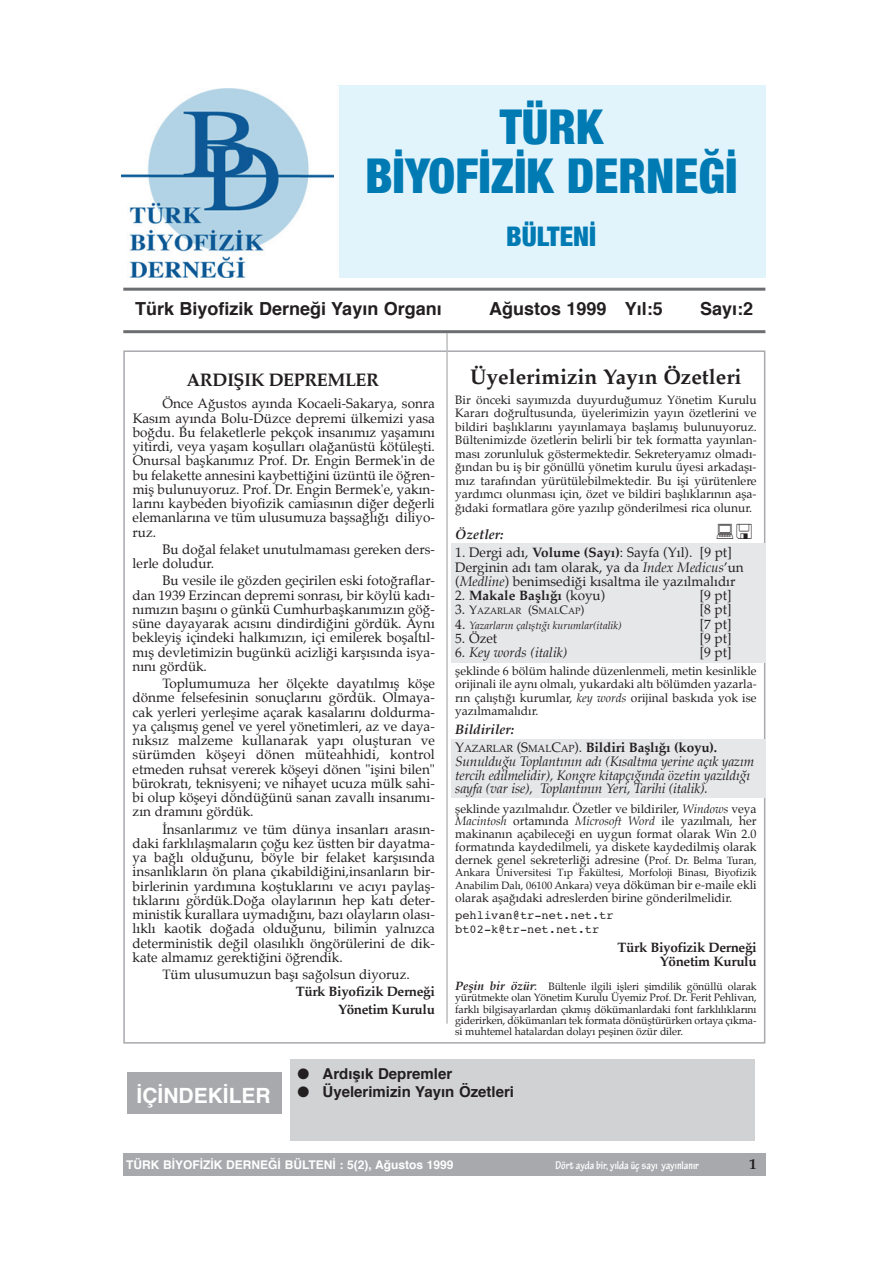
<style>
.page{position:relative;width:893px;height:1263px;background:#fff}
.page>*{position:absolute;margin:0;border:0;box-sizing:border-box;transform-origin:0 0}
.t1{font:900 condensed 48px/49.5px "Helvetica Neue";color:#007ab3;text-align:center}
.t2{font:900 condensed 27px "Helvetica Neue";color:#007ab3}
.t3{font:700 21px "Palatino";color:#231f20}
.t4{font:700 21px "Helvetica";color:#fff}
.t5{font:700 18px "Helvetica";color:#231f20}
.t6{font:700 18px "Palatino";letter-spacing:-.025em;color:#231f20}
.t7{font:700 15px "Helvetica";color:#231f20}
.t8{font:700 15px "Palatino";color:#231f20}
.t9{font:13.5px/14.2px "Palatino";color:#231f20;text-align:justify}
.t10{font:italic 13.5px/13.8px "Palatino";letter-spacing:-.01em;color:#231f20}
.t11{font:700 13.5px/18px "Palatino";letter-spacing:-.025em;color:#231f20;text-align:right}
.t12{font:700 13.5px "Palatino";color:#231f20}
.t13{font:italic 700 13.5px "Palatino";color:#231f20}
.t14{font:12px/13.5px "Palatino";color:#231f20;text-align:justify}
.t15{font:700 12px "Helvetica";color:#fff}
.t16{font:12px/14.2px "Courier";color:#231f20}
.t17{font:700 condensed 12px "Tekton Pro";color:#fff}
.t18{font:10.5px/11.2px "Palatino";color:#231f20}
.t19{font:italic 10.5px "Palatino";color:#231f20}
.t20{font:9px "Palatino";color:#231f20}
.s1{font-weight:700}
.s2{font-style:italic}
.s3{font-weight:400}
.s4{font-size:13.5px}
.s5{font-size:12px}
.s6{font-style:normal;font-size:13.5px}
.s7{font-style:normal}
.s8{font-weight:400;font-size:10.2px}
.s9{font-size:10.5px}
.s10{font-weight:700;font-style:italic;font-size:12px}
</style>
<div class="page">
<div style="left:451px;top:739px;width:314px;height:58px;background:#e6e7e9"></div>
<div style="left:451px;top:544px;width:314px;height:119px;background:#e6e7e9"></div>
<hr style="left:446px;top:333px;width:2px;height:691px;background:#bcbdc0">
<hr style="left:123px;top:288px;width:642px;height:3px;background:#6c6d70">
<hr style="left:123px;top:330px;width:642px;height:3px;background:#6c6d70">
<div style="left:337px;top:85px;width:428px;height:193px;background:#e1f4fc"></div>
<div style="left:123px;top:1153px;width:642px;height:22px;background:#a8a9ad"></div>
<div style="left:290px;top:1059px;width:465px;height:81px;background:#d1d2d4"></div>
<div style="left:128px;top:1072px;width:154px;height:42px;background:#a8a9ad"></div>
<div style="left:128px;top:86px;width:211px;height:198px;background:#fff"></div>
<img style="left:121px;top:88px;width:213px;height:190px">
<h1 class="t1" style="left:365px;top:99px;width:374px">TÜRK<br>BİYOFİZİK DERNEĞİ</h1>
<h2 class="t2" style="left:506px;top:214px;width:91px">BÜLTENİ</h2>
<h3 class="t5" style="left:135px;top:294px;width:308px">Türk Biyofizik Derneği Yayın Organı</h3>
<h3 class="t5" style="left:489px;top:294px;width:175px">Ağustos 1999 Yıl:5</h3>
<h3 class="t5" style="left:700px;top:294px;width:55px">Sayı:2</h3>
<h3 class="t6" style="left:186px;top:364px;width:194px">ARDIŞIK DEPREMLER</h3>
<p class="t9" style="left:133px;top:396px;width:304px;text-indent:30px">Önce Ağustos ayında Kocaeli-Sakarya, sonra Kasım ayında Bolu-Düzce depremi ülkemizi yasa boğdu. Bu felaketlerle pekçok insanımız yaşamını yitirdi, veya yaşam koşulları olağanüstü kötüleşti.<br>Onursal başkanımız Prof. Dr. Engin Bermek'in de bu felakette annesini kaybettiğini üzüntü ile öğren&shy;miş bulunuyoruz. Prof. Dr. Engin Bermek'e, yakın&shy;larını kaybeden biyofizik camiasının diğer değerli elemanlarına ve tüm ulusumuza başsağlığı diliyo&shy;ruz.</p>
<p class="t9" style="left:133px;top:542px;width:304px;text-indent:30px">Bu doğal felaket unutulmaması gereken ders&shy;lerle doludur.</p>
<p class="t9" style="left:133px;top:573px;width:304px;text-indent:30px">Bu vesile ile gözden geçirilen eski fotoğraflar&shy;dan 1939 Erzincan depremi sonrası, bir köylü kadı&shy;nımızın başını o günkü Cumhurbaşkanımızın göğ&shy;süne dayayarak acısını dindirdiğini gördük. Aynı bekleyiş içindeki halkımızın, içi emilerek boşaltıl&shy;mış devletimizin bugünkü acizliği karşısında isya&shy;nını gördük.</p>
<p class="t9" style="left:133px;top:676px;width:304px;text-indent:30px">Toplumumuza her ölçekte dayatılmış köşe dönme felsefesinin sonuçlarını gördük. Olmaya&shy;cak yerleri yerleşime açarak kasalarını doldurma&shy;ya çalışmış genel ve yerel yönetimleri, az ve daya&shy;nıksız malzeme kullanarak yapı oluşturan ve sürümden köşeyi dönen müteahhidi, kontrol etmeden ruhsat vererek köşeyi dönen "işini bilen" bürokratı, teknisyeni; ve nihayet ucuza mülk sahi&shy;bi olup köşeyi döndüğünü sanan zavallı insanımı&shy;zın dramını gördük.</p>
<p class="t9" style="left:133px;top:822px;width:304px;text-indent:30px">İnsanlarımız ve tüm dünya insanları arasın&shy;daki farklılaşmaların çoğu kez üstten bir dayatma&shy;ya bağlı olduğunu, böyle bir felaket karşısında insanlıkların ön plana çıkabildiğini,insanların bir&shy;birlerinin yardımına koştuklarını ve acıyı paylaş&shy;tıklarını gördük.Doğa olaylarının hep katı deter&shy;ministik kurallara uymadığını, bazı olayların olası&shy;lıklı kaotik doğada olduğunu, bilimin yalnızca deterministik değil olasılıklı öngörülerini de dik&shy;kate almamız gerektiğini öğrendik.</p>
<p class="t9" style="left:162px;top:967px;width:249px">Tüm ulusumuzun başı sağolsun diyoruz.</p>
<p class="t11" style="left:296px;top:983px;width:141px;line-height:17.2px">Türk Biyofizik Derneği<br>Yönetim Kurulu</p>
<h3 class="t3" style="left:470px;top:359px;width:273px">Üyelerimizin Yayın Özetleri</h3>
<p class="t14" style="left:455px;top:393px;width:303px">Bir önceki sayımızda duyurduğumuz Yönetim Kurulu Kararı doğrultusunda, üyelerimizin yayın özetlerini ve bildiri başlıklarını yayınlamaya başlamış bulunuyoruz.<br>Bültenimizde özetlerin belirli bir tek formatta yayınlan&shy;ması zorunluluk göstermektedir. Sekreteryamız olmadı&shy;ğından bu iş bir gönüllü yönetim kurulu üyesi arkadaşı&shy;mız tarafından yürütülebilmektedir. Bu işi yürütenlere yardımcı olunması için, özet ve bildiri başlıklarının aşa&shy;ğıdaki formatlara göre yazılıp gönderilmesi rica olunur.</p>
<p class="t13" style="left:455px;top:524px;width:50px">Özetler:</p>
<p class="t9" style="left:455px;top:546px;width:290px;text-align:left">1. Dergi adı, <span class="s1">Volume (Sayı)</span>: Sayfa (Yıl). [9 pt]<br>Derginin adı tam olarak, ya da <span class="s2">Index Medicus</span>’un (<span class="s2">Medline</span>) benimsediği kısaltma ile yazılmalıdır</p>
<p class="t12" style="left:455px;top:584px;width:152px"><span class="s3">2.</span> Makale Başlığı <span class="s3">(koyu)</span></p>
<p class="t9" style="left:700px;top:588px;width:33px">[9 pt]</p>
<p class="t20" style="left:455px;top:604px;width:131px"><span class="s4">3.</span> <span class="s5">Y</span>AZARLAR <span class="s5">(S</span>MAL<span class="s5">C</span>AP<span class="s5">)</span></p>
<p class="t9" style="left:700px;top:603px;width:33px">[8 pt]</p>
<p class="t19" style="left:455px;top:617px;width:168px"><span class="s6">4.</span> Yazarların çalıştığı kurumlar(italik)</p>
<p class="t9" style="left:700px;top:617px;width:33px">[7 pt]</p>
<p class="t9" style="left:455px;top:631px;width:44px">5. Özet</p>
<p class="t9" style="left:700px;top:631px;width:33px">[9 pt]</p>
<p class="t10" style="left:455px;top:646px;width:113px"><span class="s7">6.</span> Key words (italik)</p>
<p class="t9" style="left:700px;top:645px;width:33px">[9 pt]</p>
<p class="t14" style="left:455px;top:664px;width:303px">şeklinde 6 bölüm halinde düzenlenmeli, metin kesinlikle orijinali ile aynı olmalı, yukardaki altı bölümden yazarla&shy;rın çalıştığı kurumlar, <span class="s2">key words</span> orijinal baskıda yok ise yazılmamalıdır.</p>
<p class="t11" style="left:455px;top:720px;width:264px;text-align:left"><span class="s2">Bildiriler:<br></span><span class="s3">Y</span><span class="s8">AZARLAR</span> <span class="s3">(S</span><span class="s8">MAL</span><span class="s3">C</span><span class="s8">AP</span><span class="s3">)</span><span class="s3">.</span> Bildiri Başlığı (koyu).</p>
<p class="t10" style="left:455px;top:754px;width:301px">Sunulduğu Toplantının adı (Kısaltma yerine açık yazım tercih edilmelidir), Kongre kitapçığında özetin yazıldığı sayfa (var ise), Toplantının Yeri, Tarihi (italik).</p>
<p class="t14" style="left:455px;top:802px;width:303px;line-height:12.8px">şeklinde yazılmalıdır. Özetler ve bildiriler, <span class="s2">Windows</span> veya <span class="s2">Macintosh</span> ortamında <span class="s2">Microsoft Word</span> ile yazılmalı, her makinanın açabileceği en uygun format olarak Win 2.0 formatında kaydedilmeli, ya diskete kaydedilmiş olarak dernek genel sekreterliği adresine <span class="s4">(</span><span class="s9">Prof. Dr. Belma Turan,</span></p>
<p class="t18" style="left:455px;top:866px;width:303px;line-height:12.8px">Ankara Üniversitesi Tıp Fakültesi, Morfoloji Binası, Biyofizik<br>Anabilim Dalı, 06100 Ankara) <span class="s5">veya döküman bir e-maile ekli</span></p>
<p class="t14" style="left:455px;top:891px;width:278px">olarak aşağıdaki adreslerden birine gönderilmelidir.</p>
<p class="t16" style="left:455px;top:909px;width:160px">pehlivan@tr-net.net.tr bt02-k@tr-net.net.tr</p>
<p class="t11" style="left:618px;top:940px;width:141px;line-height:14.2px">Türk Biyofizik Derneği<br>Yönetim Kurulu</p>
<p class="t18" style="left:455px;top:981px;width:303px;text-align:justify"><span class="s10">Pe-şin bir özür</span><span class="s5">:</span> Bültenle ilgili işleri şimdilik gönüllü olarak yürütmekte olan Yönetim Kurulu Üyemiz Prof. Dr. Ferit Pehlivan, farklı bilgisayarlardan çıkmış dökümanlardaki font farklılıklarını giderirken, dökümanları tek formata dönüştürürken ortaya çıkma&shy;si muhtemel hatalardan dolayı peşinen özür diler.</p>
<h3 class="t4" style="left:137px;top:1078px;width:136px">İÇİNDEKİLER</h3>
<p class="t7" style="left:298px;top:1062px;width:156px">● Ardışık Depremler</p>
<p class="t7" style="left:298px;top:1080px;width:218px">● Üyelerimizin Yayın Özetleri</p>
<p class="t15" style="left:126px;top:1154px;width:329px">TÜRK BİYOFİZİK DERNEĞİ BÜLTENİ : 5(2), Ağustos 1999</p>
<p class="t17" style="left:555px;top:1158px;width:145px">Dört ayda bir, yılda üç sayı yayınlanır</p>
<p class="t8" style="left:749px;top:1150px;width:9px">1</p>
</div>
